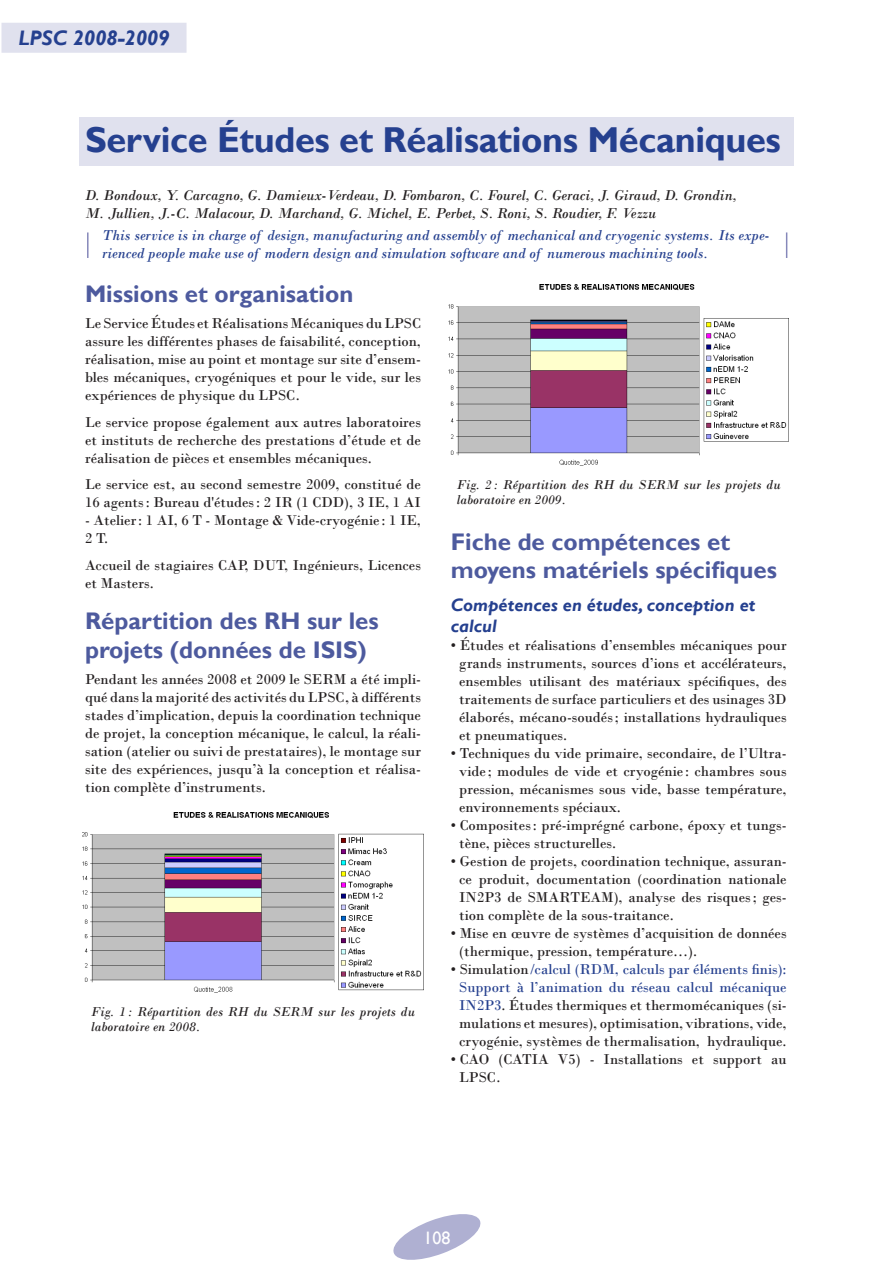
<style>
.page{position:relative;width:893px;height:1263px;background:#fff}
.page>*{position:absolute;margin:0;border:0;box-sizing:border-box;transform-origin:0 0}
.t1{font:700 36px "Gill Sans";letter-spacing:-.01em;color:#25408f}
.t2{font:700 24px/28.8px "Gill Sans";color:#4d5a9e}
.t3{font:italic 700 21px "Gill Sans";color:#25408f}
.t4{font:italic 700 18px/21.6px "Gill Sans";color:#25408f}
.t5{font:18px "Gill Sans";color:#fff}
.t6{font:15px/18px "Bodoni";color:#231f20;text-align:justify}
.t7{font:italic 15px/18px "Bodoni";color:#25408f}
.t8{font:italic 15px/18px "Bodoni";color:#231f20}
.t9{font:italic 13.5px/15px "Bodoni";letter-spacing:.01em;color:#231f20}
.s1{color:#25408f}
</style>
<div class="page">
<svg style="left:393px;top:1214px;width:88px;height:46px"></svg>
<div style="left:2px;top:23px;width:185px;height:30px;background:#e0e1ee"></div>
<div style="left:80px;top:117px;width:714px;height:48px;background:#e0e1ee"></div>
<hr style="left:87px;top:232px;width:2px;height:26px;background:#8688ba">
<svg style="left:786px;top:232px;width:1px;height:26px"></svg>
<img style="left:449px;top:285px;width:340px;height:180px">
<img style="left:83px;top:812px;width:340px;height:181px">
<h3 class="t3" style="left:19px;top:26px;width:153px">LPSC 2008-2009</h3>
<h1 class="t1" style="left:85px;top:119px;width:697px">Service Études et Réalisations Mécaniques</h1>
<p class="t8" style="left:85px;top:186px;width:653px">D. Bondoux, Y. Carcagno, G. Damieux-Verdeau, D. Fombaron, C. Fourel, C. Geraci, J. Giraud, D. Grondin,<br>M. Jullien, J.‑C. Malacour, D. Marchand, G. Michel, E. Perbet, S. Roni, S. Roudier, F. Vezzu</p>
<p class="t7" style="left:102px;top:227px;width:669px">This service is in charge of design, manufacturing and assembly of mechanical and cryogenic systems. Its expe‑ rienced people make use of modern design and simulation software and of numerous machining tools.</p>
<h2 class="t2" style="left:85px;top:280px;width:270px">Missions et organisation</h2>
<p class="t6" style="left:85px;top:314px;width:337px">Le Service Études et Réalisations Mécaniques du LPSC assure les différentes phases de faisabilité, conception, réalisation, mise au point et montage sur site d’ensem&shy;bles mécaniques, cryogéniques et pour le vide, sur les expériences de physique du LPSC.</p>
<p class="t6" style="left:85px;top:413px;width:337px">Le service propose également aux autres laboratoires et instituts de recherche des prestations d’étude et de réalisation de pièces et ensembles mécaniques.</p>
<p class="t6" style="left:85px;top:475px;width:337px">Le service est, au second semestre 2009, constitué de<br>16 agents: Bureau d'études: 2 IR (1 CDD), 3 IE, 1 AI</p>
<p class="t6" style="left:85px;top:511px;width:337px">- Atelier: 1 AI, 6 T - Montage &amp; Vide-cryogénie : 1 IE,<br>2 T.</p>
<p class="t6" style="left:85px;top:556px;width:337px">Accueil de stagiaires CAP, DUT, Ingénieurs, Licences et Masters.</p>
<h2 class="t2" style="left:85px;top:607px;width:295px">Répartition des RH sur les projets (données de ISIS)</h2>
<p class="t6" style="left:85px;top:671px;width:337px">Pendant les années 2008 et 2009 le SERM a été impli&shy;qué dans la majorité des activités du LPSC, à différents stades d’implication, depuis la coordination technique de projet, la conception mécanique, le calcul, la réali&shy;sation (atelier ou suivi de prestataires), le montage sur site des expériences, jusqu’à la conception et réalisa&shy;tion complète d’instruments.</p>
<p class="t9" style="left:91px;top:1004px;width:325px">Fig. 1 : Répartition des RH du SERM sur les projets du laboratoire en 2008.</p>
<p class="t9" style="left:457px;top:477px;width:325px">Fig. 2 : Répartition des RH du SERM sur les projets du laboratoire en 2009.</p>
<h2 class="t2" style="left:451px;top:528px;width:328px">Fiche de compétences et moyens matériels spécifiques</h2>
<p class="t4" style="left:451px;top:594px;width:306px">Compétences en études, conception et calcul</p>
<p class="t6" style="left:459px;top:636px;width:329px;text-indent:-9px">• Études et réalisations d’ensembles mécaniques pour grands instruments, sources d’ions et accélérateurs, ensembles utilisant des matériaux spécifiques, des traitements de surface particuliers et des usinages 3D élaborés, mécano-soudés; installations hydrauliques et pneumatiques.</p>
<p class="t6" style="left:459px;top:744px;width:329px;text-indent:-9px">• Techniques du vide primaire, secondaire, de l’Ultra&shy;vide ; modules de vide et cryogénie : chambres sous pression, mécanismes sous vide, basse température, environnements spéciaux.</p>
<p class="t6" style="left:459px;top:816px;width:329px;text-indent:-9px">• Composites: pré-imprégné carbone, époxy et tungs&shy;tène, pièces structurelles.</p>
<p class="t6" style="left:459px;top:852px;width:329px;text-indent:-9px">• Gestion de projets, coordination technique, assuran&shy;ce produit, documentation (coordination nationale IN2P3 de SMARTEAM), analyse des risques; ges&shy;tion complète de la sous-traitance.</p>
<p class="t6" style="left:459px;top:924px;width:329px;text-indent:-9px">• Mise en œuvre de systèmes d’acquisition de données (thermique, pression, température…).</p>
<p class="t6" style="left:451px;top:960px;width:337px;text-align:center">• Simulation<span class="s1">/calcul (RDM, calculs par éléments finis):<br>Support à l’animation du réseau calcul mécanique IN2P3</span>. Études thermiques et thermomécaniques (si&shy;mulations et mesures), optimisation, vibrations, vide, cryogénie, systèmes de thermalisation, hydraulique.</p>
<p class="t6" style="left:459px;top:1050px;width:329px;text-indent:-9px">• CAO (CATIA V5) - Installations et support au<br>LPSC.</p>
<p class="t5" style="left:423px;top:1227px;width:28px">108</p>
</div>
